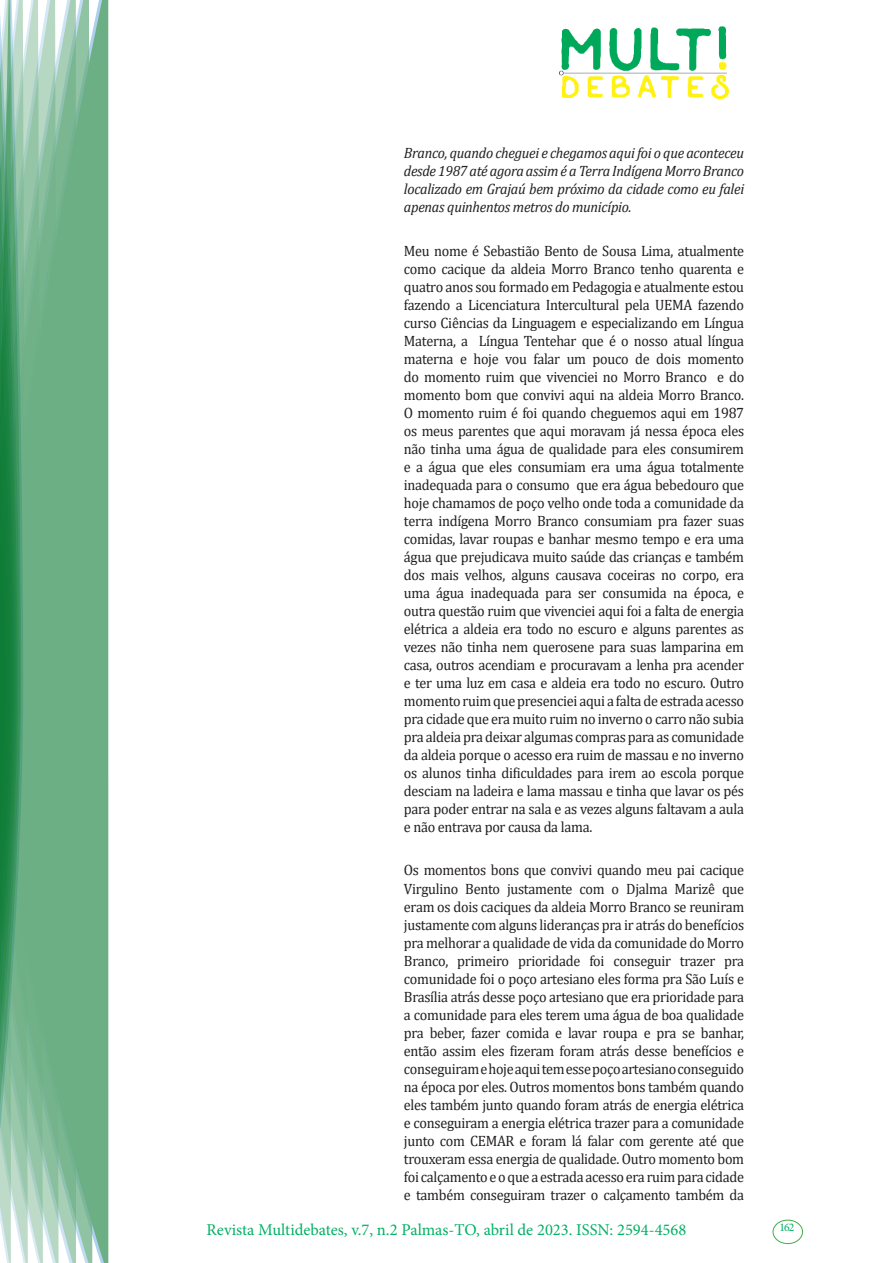
<style>
.page{position:relative;width:893px;height:1263px;background:#fff}
.page>*{position:absolute;margin:0;border:0;box-sizing:border-box;transform-origin:0 0}
.t1{font:16.5px "Minion Pro";color:#00b064}
.citacao{font:15px/18px "Cambria";letter-spacing:-.02em;color:#231f20;text-align:justify;scale:.95 1}
.citacao-2{font:italic 15px/18px "Cambria";letter-spacing:-.02em;color:#231f20;text-align:justify;scale:.95 1}
.t2{font:11.7px "Minion Pro";color:#00b064}
</style>
<div class="page">
<img style="left:559px;top:26px;width:169px;height:72px">
<div style="left:95px;top:0;width:14px;height:1263px;background:#6caf84"></div>
<svg style="left:79px;top:0;width:16px;height:1263px;background:#71b289"></svg>
<svg style="left:62px;top:0;width:17px;height:1263px;background:#75b48c"></svg>
<svg style="left:45px;top:0;width:17px;height:1263px;background:#7cb792"></svg>
<svg style="left:30px;top:0;width:15px;height:1263px;background:#80ba96"></svg>
<svg style="left:0;top:0;width:30px;height:1263px;background:#61a97f"></svg>
<div style="left:772px;top:1219px;width:31px;height:25px;border:1px solid #40ae49;border-radius:50%"></div>
<p class="citacao-2" style="left:404px;top:144px;width:360px">Branco, quando cheguei e chegamos aqui foi o que aconteceu desde 1987 até agora assim é a Terra Indígena Morro Branco localizado em Grajaú bem próximo da cidade como eu falei apenas quinhentos metros do município.</p>
<p class="citacao" style="left:404px;top:242px;width:360px">Meu nome é Sebastião Bento de Sousa Lima, atualmente como cacique da aldeia Morro Branco tenho quarenta e quatro anos sou formado em Pedagogia e atualmente estou fazendo a Licenciatura Intercultural pela UEMA fazendo curso Ciências da Linguagem e especializando em Língua Materna, a Língua Tentehar que é o nosso atual língua materna e hoje vou falar um pouco de dois momento do momento ruim que vivenciei no Morro Branco e do momento bom que convivi aqui na aldeia Morro Branco.<br>O momento ruim é foi quando cheguemos aqui em 1987 os meus parentes que aqui moravam já nessa época eles não tinha uma água de qualidade para eles consumirem e a água que eles consumiam era uma água totalmente inadequada para o consumo que era água bebedouro que hoje chamamos de poço velho onde toda a comunidade da terra indígena Morro Branco consumiam pra fazer suas comidas, lavar roupas e banhar mesmo tempo e era uma água que prejudicava muito saúde das crianças e também dos mais velhos, alguns causava coceiras no corpo, era uma água inadequada para ser consumida na época, e outra questão ruim que vivenciei aqui foi a falta de energia elétrica a aldeia era todo no escuro e alguns parentes as vezes não tinha nem querosene para suas lamparina em casa, outros acendiam e procuravam a lenha pra acender e ter uma luz em casa e aldeia era todo no escuro. Outro momento ruim que presenciei aqui a falta de estrada acesso pra cidade que era muito ruim no inverno o carro não subia pra aldeia pra deixar algumas compras para as comunidade da aldeia porque o acesso era ruim de massau e no inverno os alunos tinha dificuldades para irem ao escola porque desciam na ladeira e lama massau e tinha que lavar os pés para poder entrar na sala e as vezes alguns faltavam a aula e não entrava por causa da lama.</p>
<p class="citacao" style="left:404px;top:861px;width:360px">Os momentos bons que convivi quando meu pai cacique Virgulino Bento justamente com o Djalma Marizê que eram os dois caciques da aldeia Morro Branco se reuniram justamente com alguns lideranças pra ir atrás do benefícios pra melhorar a qualidade de vida da comunidade do Morro Branco, primeiro prioridade foi conseguir trazer pra comunidade foi o poço artesiano eles forma pra São Luís e Brasília atrás desse poço artesiano que era prioridade para a comunidade para eles terem uma água de boa qualidade pra beber, fazer comida e lavar roupa e pra se banhar, então assim eles fizeram foram atrás desse benefícios e conseguiram e hoje aqui tem esse poço artesiano conseguido na época por eles. Outros momentos bons também quando eles também junto quando foram atrás de energia elétrica e conseguiram a energia elétrica trazer para a comunidade junto com CEMAR e foram lá falar com gerente até que trouxeram essa energia de qualidade. Outro momento bom foi calçamento e o que a estrada acesso era ruim para cidade e também conseguiram trazer o calçamento também da</p>
<p class="t1" style="left:207px;top:1218px;width:481px">Revista Multidebates, v.7, n.2 Palmas-TO, abril de 2023. ISSN: 2594-4568</p>
<p class="t2" style="left:779px;top:1219px;width:16px">162</p>
</div>
